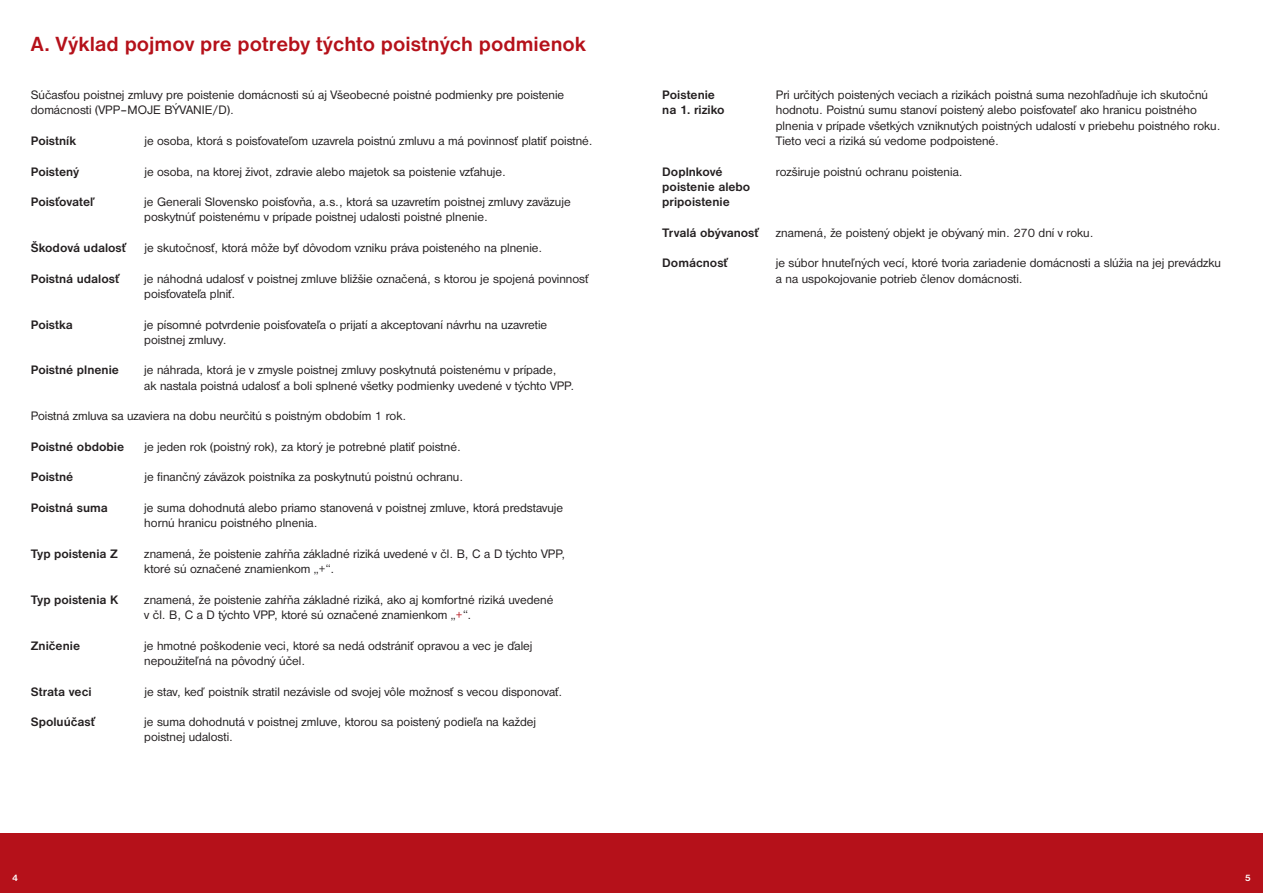
<style>
.page{position:relative;width:1263px;height:893px;background:#fff}
.page>*{position:absolute;margin:0;border:0;box-sizing:border-box;transform-origin:0 0}
.t1{font:700 21.3px "Nimbus San DCE";color:#b5111a}
.t2{font:12.75px/15.3px "Nimbus San DCE";color:#231f20}
.t3{font:700 12.75px/15.3px "Nimbus San DCE";color:#231f20}
.t4{font:700 9.6px "Nimbus San DCE";color:#fff}
.s1{color:#b5111a}
</style>
<div class="page">
<div style="left:0;top:833px;width:631px;height:60px;background:#b5111a"></div>
<div style="left:631px;top:833px;width:632px;height:60px;background:#b5111a"></div>
<h1 class="t1" style="left:31px;top:35px;width:557px">A. Výklad pojmov pre potreby týchto poistných podmienok</h1>
<p class="t2" style="left:31px;top:88px;width:535px">Súčasťou poistnej zmluvy pre poistenie domácnosti sú aj Všeobecné poistné podmienky pre poistenie domácnosti (VPP–MOJE BÝVANIE/D).</p>
<p class="t3" style="left:31px;top:133px;width:47px">Poistník</p>
<p class="t2" style="left:144px;top:134px;width:450px">je osoba, ktorá s poisťovateľom uzavrela poistnú zmluvu a má povinnosť platiť poistné.</p>
<p class="t3" style="left:31px;top:164px;width:50px">Poistený</p>
<p class="t2" style="left:144px;top:165px;width:363px">je osoba, na ktorej život, zdravie alebo majetok sa poistenie vzťahuje.</p>
<p class="t3" style="left:31px;top:195px;width:66px">Poisťovateľ</p>
<p class="t2" style="left:144px;top:195px;width:428px">je Generali Slovensko poisťovňa, a.s., ktorá sa uzavretím poistnej zmluvy zaväzuje poskytnúť poistenému v prípade poistnej udalosti poistné plnenie.</p>
<p class="t3" style="left:31px;top:240px;width:97px">Škodová udalosť</p>
<p class="t2" style="left:144px;top:241px;width:400px">je skutočnosť, ktorá môže byť dôvodom vzniku práva poisteného na plnenie.</p>
<p class="t3" style="left:31px;top:271px;width:90px">Poistná udalosť</p>
<p class="t2" style="left:144px;top:272px;width:446px">je náhodná udalosť v poistnej zmluve bližšie označená, s ktorou je spojená povinnosť poisťovateľa plniť.</p>
<p class="t3" style="left:31px;top:317px;width:44px">Poistka</p>
<p class="t2" style="left:144px;top:318px;width:404px">je písomné potvrdenie poisťovateľa o prijatí a akceptovaní návrhu na uzavretie poistnej zmluvy.</p>
<p class="t3" style="left:31px;top:363px;width:90px">Poistné plnenie</p>
<p class="t2" style="left:144px;top:364px;width:431px">je náhrada, ktorá je v zmysle poistnej zmluvy poskytnutá poistenému v prípade,<br>ak nastala poistná udalosť a boli splnené všetky podmienky uvedené v týchto VPP.</p>
<p class="t2" style="left:31px;top:409px;width:377px">Poistná zmluva sa uzaviera na dobu neurčitú s poistným obdobím 1 rok.</p>
<p class="t3" style="left:31px;top:439px;width:95px">Poistné obdobie</p>
<p class="t2" style="left:144px;top:440px;width:318px">je jeden rok (poistný rok), za ktorý je potrebné platiť poistné.</p>
<p class="t3" style="left:31px;top:470px;width:44px">Poistné</p>
<p class="t2" style="left:144px;top:471px;width:320px">je finančný záväzok poistníka za poskytnutú poistnú ochranu.</p>
<p class="t3" style="left:31px;top:500px;width:78px">Poistná suma</p>
<p class="t2" style="left:144px;top:501px;width:420px">je suma dohodnutá alebo priamo stanovená v poistnej zmluve, ktorá predstavuje hornú hranicu poistného plnenia.</p>
<p class="t3" style="left:31px;top:546px;width:89px">Typ poistenia Z</p>
<p class="t2" style="left:144px;top:547px;width:423px">znamená, že poistenie zahŕňa základné riziká uvedené v čl. B, C a D týchto VPP, ktoré sú označené znamienkom „+“.</p>
<p class="t3" style="left:31px;top:592px;width:89px">Typ poistenia K</p>
<p class="t2" style="left:144px;top:593px;width:411px">znamená, že poistenie zahŕňa základné riziká, ako aj komfortné riziká uvedené v čl. B, C a D týchto VPP, ktoré sú označené znamienkom „<span class="s1">+</span>“.</p>
<p class="t3" style="left:31px;top:638px;width:51px">Zničenie</p>
<p class="t2" style="left:144px;top:639px;width:390px">je hmotné poškodenie veci, ktoré sa nedá odstrániť opravou a vec je ďalej nepoužiteľná na pôvodný účel.</p>
<p class="t3" style="left:31px;top:684px;width:62px">Strata veci</p>
<p class="t2" style="left:144px;top:685px;width:419px">je stav, keď poistník stratil nezávisle od svojej vôle možnosť s vecou disponovať.</p>
<p class="t3" style="left:31px;top:715px;width:66px">Spoluúčasť</p>
<p class="t2" style="left:144px;top:715px;width:393px">je suma dohodnutá v poistnej zmluve, ktorou sa poistený podieľa na každej poistnej udalosti.</p>
<p class="t4" style="left:12px;top:874px;width:7px">4</p>
<p class="t3" style="left:662px;top:88px;width:54px">Poistenie</p>
<p class="t2" style="left:776px;top:88px;width:434px">Pri určitých poistených veciach a rizikách poistná suma nezohľadňuje ich skutočnú</p>
<p class="t3" style="left:662px;top:103px;width:64px">na 1. riziko</p>
<p class="t2" style="left:776px;top:104px;width:446px">hodnotu. Poistnú sumu stanoví poistený alebo poisťovateľ ako hranicu poistného plnenia v prípade všetkých vzniknutých poistných udalostí v priebehu poistného roku.<br>Tieto veci a riziká sú vedome podpoistené.</p>
<p class="t3" style="left:662px;top:164px;width:62px">Doplnkové</p>
<p class="t2" style="left:776px;top:165px;width:188px">rozširuje poistnú ochranu poistenia.</p>
<p class="t3" style="left:662px;top:179px;width:90px">poistenie alebo pripoistenie</p>
<p class="t3" style="left:662px;top:225px;width:98px">Trvalá obývanosť</p>
<p class="t2" style="left:776px;top:226px;width:319px">znamená, že poistený objekt je obývaný min. 270 dní v roku.</p>
<p class="t3" style="left:662px;top:256px;width:68px">Domácnosť</p>
<p class="t2" style="left:776px;top:257px;width:447px">je súbor hnuteľných vecí, ktoré tvoria zariadenie domácnosti a slúžia na jej prevádzku a na uspokojovanie potrieb členov domácnosti.</p>
<p class="t4" style="left:1245px;top:874px;width:7px">5</p>
</div>
